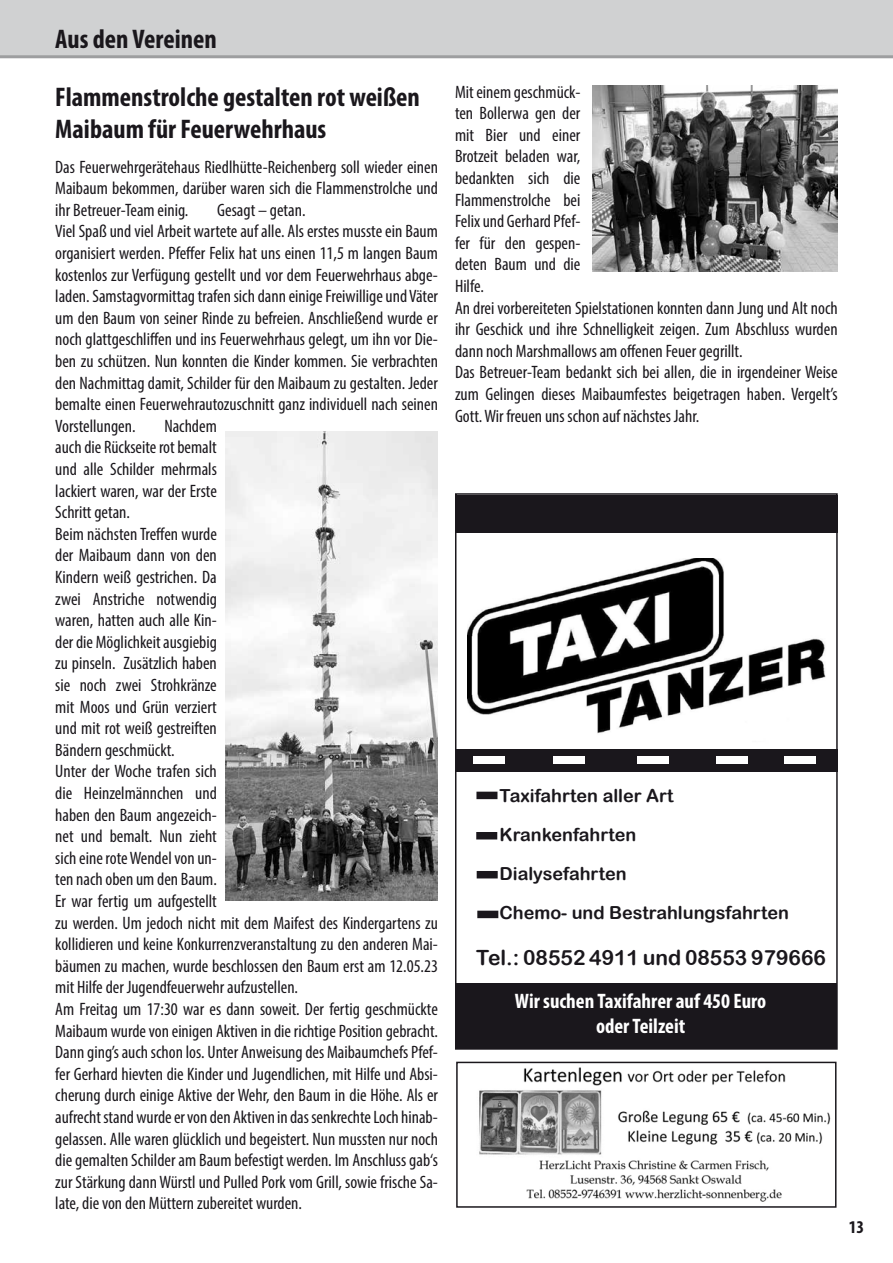
<style>
.page{position:relative;width:893px;height:1263px;background:#fff}
.page>*{position:absolute;margin:0;border:0;box-sizing:border-box;transform-origin:0 0}
.t1{font:700 condensed 27px/32.4px "Myriad Pro";color:#1a171c}
.t2{font:700 condensed 21px/25.2px "Myriad Pro";color:#fff;text-align:center}
.t3{font:21px "Arial Rounded MT Bold";color:#1a171c}
.t4{font:condensed 18px/21.6px "Myriad Pro";color:#1a171c}
.t5{font:18px "Arial Rounded MT Bold";color:#1a171c}
.t6{font:700 condensed 18px "Myriad Pro";color:#1a171c}
</style>
<div class="page">
<div style="left:0;top:0;width:893px;height:55px;background:#d0d1d2"></div>
<hr style="left:0;top:55px;width:893px;height:3px;background:#9d9ea0">
<img style="left:479px;top:1067px;width:352px;height:135px">
<div style="left:456px;top:1062px;width:380px;height:146px;border:2px solid #1a171c"></div>
<img style="left:468px;top:558px;width:358px;height:176px">
<div style="left:456px;top:983px;width:381px;height:65px;background:#1a171c"></div>
<div style="left:456px;top:495px;width:381px;height:37px;background:#1a171c"></div>
<div style="left:456px;top:749px;width:381px;height:22px;background:#1a171c"></div>
<div style="left:473px;top:756px;width:32px;height:7px;background:#fff"></div>
<div style="left:554px;top:756px;width:31px;height:8px;background:#fff"></div>
<div style="left:637px;top:756px;width:32px;height:7px;background:#fff"></div>
<div style="left:716px;top:756px;width:32px;height:8px;background:#fff"></div>
<div style="left:477px;top:792px;width:20px;height:6px;background:#1a171c"></div>
<div style="left:476px;top:792px;width:21px;height:7px;border:2px solid #1a171c"></div>
<div style="left:477px;top:833px;width:19px;height:6px;background:#1a171c"></div>
<div style="left:476px;top:832px;width:21px;height:7px;border:2px solid #1a171c"></div>
<div style="left:477px;top:872px;width:20px;height:6px;background:#1a171c"></div>
<div style="left:477px;top:871px;width:21px;height:7px;border:2px solid #1a171c"></div>
<div style="left:478px;top:911px;width:20px;height:6px;background:#1a171c"></div>
<div style="left:477px;top:911px;width:21px;height:7px;border:2px solid #1a171c"></div>
<div style="left:785px;top:756px;width:31px;height:8px;background:#fff"></div>
<div style="left:455px;top:493px;width:383px;height:557px;border:2px solid #1a171c"></div>
<img style="left:592px;top:86px;width:246px;height:186px">
<img style="left:225px;top:432px;width:213px;height:468px">
<h1 class="t1" style="left:55px;top:22px;width:163px">Aus den Vereinen</h1>
<h1 class="t1" style="left:55px;top:80px;width:366px">Flammenstrolche gestalten rot weißen<br>Maibaum für Feuerwehrhaus</h1>
<p class="t4" style="left:55px;top:156px;width:384px;text-align:justify">Das Feuerwehrgerätehaus Riedlhütte-Reichenberg soll wieder einen Maibaum bekommen, darüber waren sich die Flammenstrolche und ihr Betreuer-Team einig.</p>
<p class="t4" style="left:55px;top:199px;width:384px;text-indent:162px">Gesagt – getan.<br>Viel Spaß und viel Arbeit wartete auf alle. Als erstes musste ein Baum organisiert werden. Pfeffer Felix hat uns einen 11,5 m langen Baum kostenlos zur Verfügung gestellt und vor dem Feuerwehrhaus abge&shy;laden. Samstagvormittag trafen sich dann einige Freiwillige und Väter um den Baum von seiner Rinde zu befreien. Anschließend wurde er noch glattgeschliffen und ins Feuerwehrhaus gelegt, um ihn vor Die&shy;ben zu schützen. Nun konnten die Kinder kommen. Sie verbrachten den Nachmittag damit, Schilder für den Maibaum zu gestalten. Jeder bemalte einen Feuerwehrautozuschnitt ganz individuell nach seinen Vorstellungen.</p>
<p class="t4" style="left:55px;top:415px;width:384px;text-indent:109px">Nachdem<br>auch die Rückseite rot bemalt<br>und alle Schilder mehrmals<br>lackiert waren, war der Erste<br>Schritt getan.<br>Beim nächsten Treffen wurde<br>der Maibaum dann von den<br>Kindern weiß gestrichen. Da<br>zwei Anstriche notwendig<br>waren, hatten auch alle Kin-<br>der die Möglichkeit ausgiebig<br>zu pinseln. Zusätzlich haben<br>sie noch zwei Strohkränze<br>mit Moos und Grün verziert<br>und mit rot weiß gestreiften<br>Bändern geschmückt.<br>Unter der Woche trafen sich<br>die Heinzelmännchen und<br>haben den Baum angezeich-<br>net und bemalt. Nun zieht<br>sich eine rote Wendel von un-<br>ten nach oben um den Baum.<br>Er war fertig um aufgestellt<br>zu werden. Um jedoch nicht mit dem Maifest des Kindergartens zu kollidieren und keine Konkurrenzveranstaltung zu den anderen Mai&shy;bäumen zu machen, wurde beschlossen den Baum erst am 12.05.23 mit Hilfe der Jugendfeuerwehr aufzustellen.<br>Am Freitag um 17:30 war es dann soweit. Der fertig geschmückte Maibaum wurde von einigen Aktiven in die richtige Position gebracht.<br>Dann ging’s auch schon los. Unter Anweisung des Maibaumchefs Pfef&shy;fer Gerhard hievten die Kinder und Jugendlichen, mit Hilfe und Absi&shy;cherung durch einige Aktive der Wehr, den Baum in die Höhe. Als er aufrecht stand wurde er von den Aktiven in das senkrechte Loch hinab&shy;gelassen. Alle waren glücklich und begeistert. Nun mussten nur noch die gemalten Schilder am Baum befestigt werden. Im Anschluss gab‘s zur Stärkung dann Würstl und Pulled Pork vom Grill, sowie frische Sa&shy;late, die von den Müttern zubereitet wurden.</p>
<p class="t4" style="left:455px;top:81px;width:384px">Mit einem geschmück-<br>ten Bollerwa gen der<br>mit Bier und einer<br>Brotzeit beladen war,<br>bedankten sich die<br>Flammenstrolche bei<br>Felix und Gerhard Pfef-<br>fer für den gespen-<br>deten Baum und die<br>Hilfe.<br>An drei vorbereiteten Spielstationen konnten dann Jung und Alt noch ihr Geschick und ihre Schnelligkeit zeigen. Zum Abschluss wurden dann noch Marshmallows am offenen Feuer gegrillt.<br>Das Betreuer-Team bedankt sich bei allen, die in irgendeiner Weise zum Gelingen dieses Maibaumfestes beigetragen haben. Vergelt’s Gott. Wir freuen uns schon auf nächstes Jahr.</p>
<p class="t5" style="left:489px;top:785px;width:186px">- Taxifahrten aller Art</p>
<p class="t5" style="left:489px;top:824px;width:149px">- Krankenfahrten</p>
<p class="t5" style="left:489px;top:863px;width:139px">- Dialysefahrten</p>
<p class="t5" style="left:489px;top:902px;width:301px">- Chemo- und Bestrahlungsfahrten</p>
<p class="t3" style="left:476px;top:945px;width:351px">Tel.: 08552 4911 und 08553 979666</p>
<p class="t2" style="left:515px;top:988px;width:253px">Wir suchen Taxifahrer auf 450 Euro oder Teilzeit</p>
<p class="t6" style="left:849px;top:1216px;width:17px">13</p>
</div>
